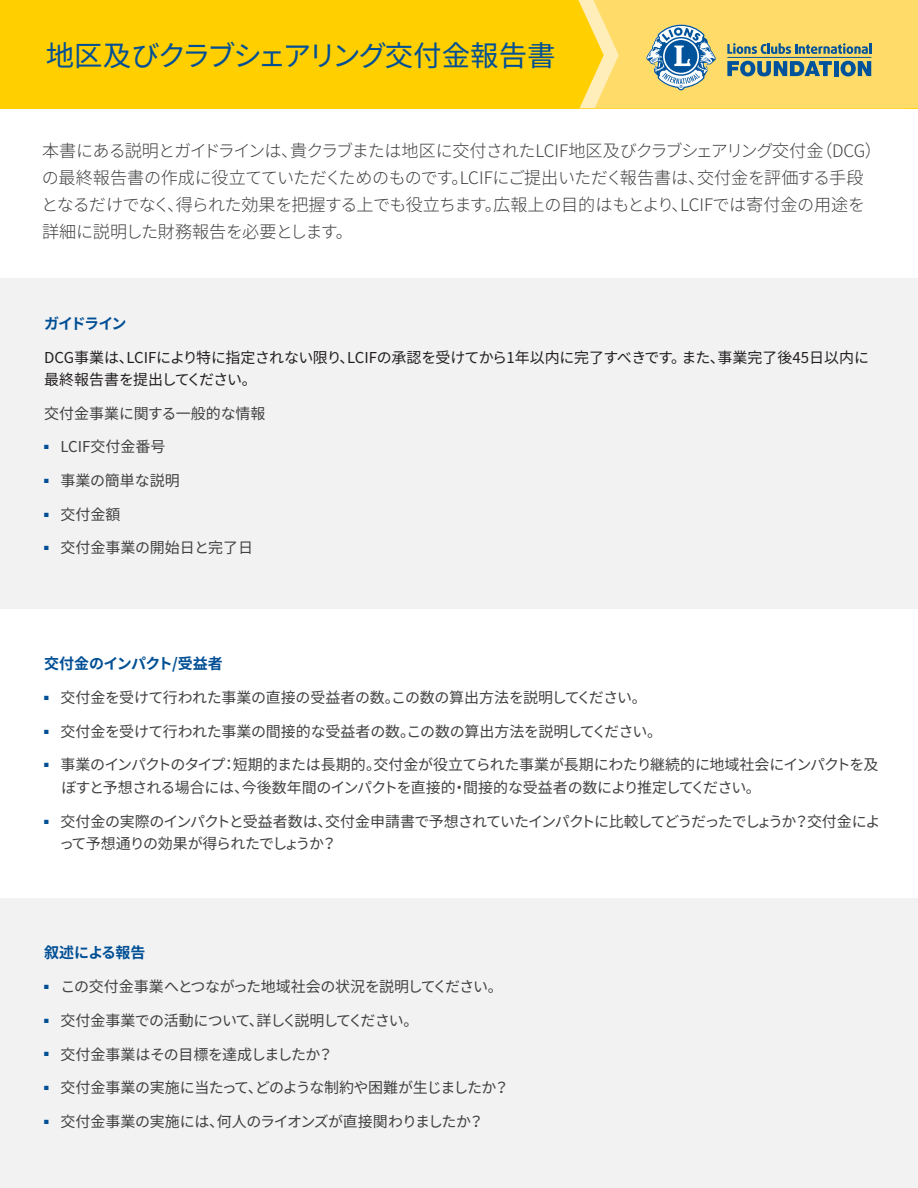
<style>
.page{position:relative;width:918px;height:1188px;background:#fff}
.page>*{position:absolute;margin:0;border:0;box-sizing:border-box;transform-origin:0 0}
.t1{font:28.5px "Noto Sans CJ Kjp";letter-spacing:-.07em;color:#004f95}
.t2{font:300 17.25px/27px "Noto Sans CJ Kjp";letter-spacing:-.025em;color:#414142}
.t3{font:15px/22.5px "Noto Sans CJ Kjp";letter-spacing:-.02em;color:#414142}
.t4{font:15px/22.5px "Noto Sans CJ Kjp";letter-spacing:-.055em;color:#414142}
.t5{font:15px/22.5px "Noto Sans CJ Kjp";letter-spacing:-.01em;color:#231f20}
.t6{font:15px "Noto Sans CJ Kjp";color:#414142}
.t7{font:700 15px "Noto Sans CJ Kjp";letter-spacing:-.015em;color:#004f95}
.t8{font:700 15px "Noto Sans CJ Kjp";letter-spacing:-.025em;color:#004f95}
.t9{font:700 15px "Noto Sans CJ Kjp";letter-spacing:-.05em;color:#004f95}
</style>
<div class="page">
<div style="left:0;top:279px;width:918px;height:330px;background:#f2f2f3"></div>
<div style="left:0;top:899px;width:918px;height:289px;background:#f2f2f3"></div>
<div style="left:0;top:0;width:918px;height:108px;background:#ffcf00"></div>
<svg style="left:578px;top:0;width:340px;height:108px;background:#e4cf74"></svg>
<h1 class="t1" style="left:46px;top:39px;width:511px">地区及びクラブシェアリング交付金報告書</h1>
<p class="t2" style="left:42px;top:137px;width:842px">本書にある説明とガイドラインは、貴クラブまたは地区に交付されたLCIF地区及びクラブシェアリング交付金（DCG）の最終報告書の作成に役立てていただくためのものです。LCIFにご提出いただく報告書は、交付金を評価する手段となるだけでなく、得られた効果を把握する上でも役立ちます。広報上の目的はもとより、LCIFでは寄付金の用途を詳細に説明した財務報告を必要とします。</p>
<p class="t9" style="left:44px;top:316px;width:84px">ガイドライン</p>
<p class="t5" style="left:44px;top:346px;width:826px">DCG事業は、LCIFにより特に指定されない限り、LCIFの承認を受けてから1年以内に完了すべきです。また、事業完了後45日以内に最終報告書を提出してください。</p>
<p class="t6" style="left:44px;top:405px;width:223px">交付金事業に関する一般的な情報</p>
<p class="t6" style="left:44px;top:438px;width:123px"><sup>■</sup> LCIF交付金番号</p>
<p class="t6" style="left:44px;top:472px;width:137px"><sup>■</sup> 事業の簡単な説明</p>
<p class="t3" style="left:44px;top:503px;width:78px"><sup>■</sup> 交付金額</p>
<p class="t6" style="left:44px;top:539px;width:210px"><sup>■</sup> 交付金事業の開始日と完了日</p>
<p class="t7" style="left:44px;top:655px;width:180px">交付金のインパクト/受益者</p>
<p class="t3" style="left:44px;top:687px;width:604px"><sup>■</sup> 交付金を受けて行われた事業の直接の受益者の数。この数の算出方法を説明してください。</p>
<p class="t3" style="left:44px;top:720px;width:619px"><sup>■</sup> 交付金を受けて行われた事業の間接的な受益者の数。この数の算出方法を説明してください。</p>
<p class="t3" style="left:61px;top:754px;width:819px;text-indent:-17px"><sup>■</sup> 事業のインパクトのタイプ：短期的または長期的。交付金が役立てられた事業が長期にわたり継続的に地域社会にインパクトを及ぼすと予想される場合には、今後数年間のインパクトを直接的・間接的な受益者の数により推定してください。</p>
<p class="t4" style="left:59px;top:810px;width:823px;text-indent:-15px"><sup>■</sup> 交付金の実際のインパクトと受益者数は、交付金申請書で予想されていたインパクトに比較してどうだったでしょうか？交付金によって予想通りの効果が得られたでしょうか？</p>
<p class="t8" style="left:44px;top:945px;width:103px">叙述による報告</p>
<p class="t3" style="left:44px;top:976px;width:460px"><sup>■</sup> この交付金事業へとつながった地域社会の状況を説明してください。</p>
<p class="t4" style="left:44px;top:1009px;width:376px"><sup>■</sup> 交付金事業での活動について、詳しく説明してください。</p>
<p class="t3" style="left:44px;top:1043px;width:291px"><sup>■</sup> 交付金事業はその目標を達成しましたか？</p>
<p class="t3" style="left:44px;top:1077px;width:467px"><sup>■</sup> 交付金事業の実施に当たって、どのような制約や困難が生じましたか？</p>
<p class="t3" style="left:44px;top:1110px;width:441px"><sup>■</sup> 交付金事業の実施には、何人のライオンズが直接関わりましたか？</p>
</div>
